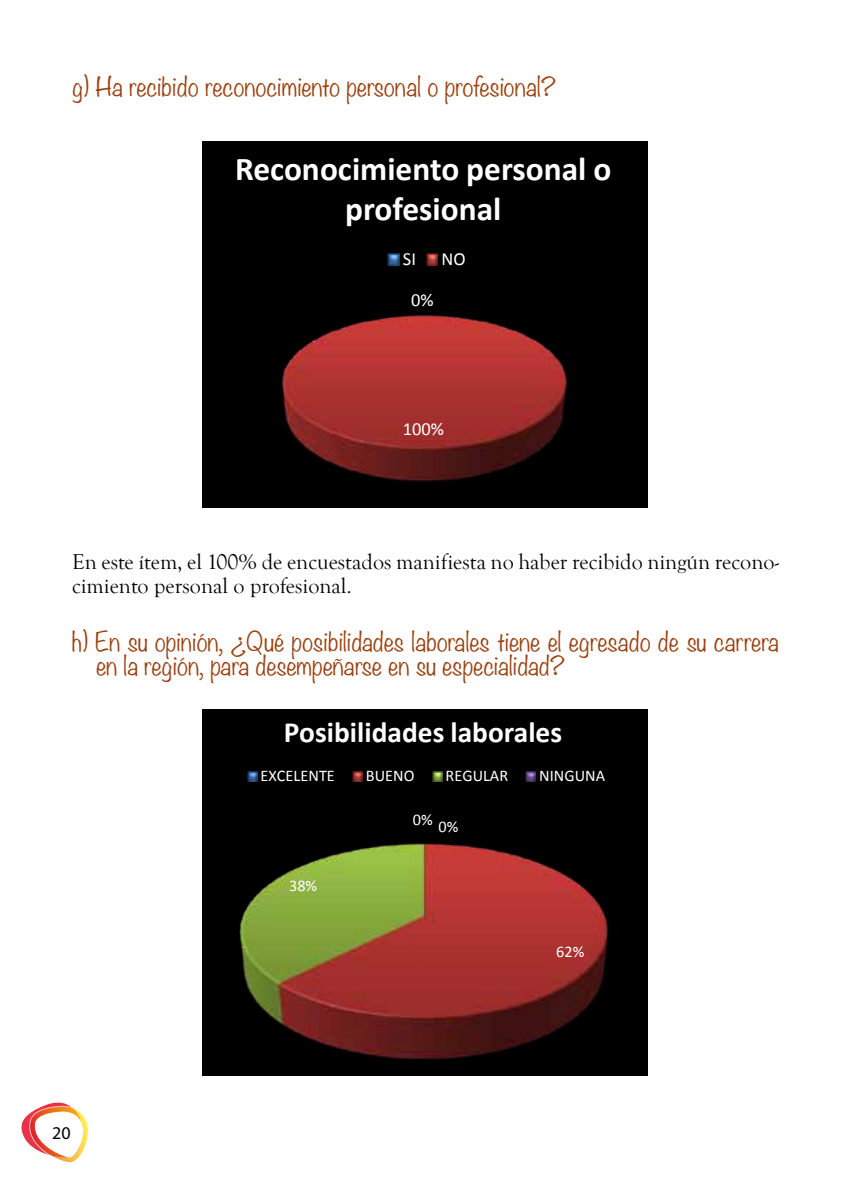
<style>
.page{position:relative;width:851px;height:1191px;background:#fff}
.page>*{position:absolute;margin:0;border:0;box-sizing:border-box;transform-origin:0 0}
.t1{font:700 33.4px/40.6px "Calibri";color:#fff;text-align:center}
.t2{font:700 29.4px "Calibri";color:#fff}
.t3{font:300 24px/24px "Noteworthy";color:#9c4110}
.t4{font:22px/24px "Goudy Old Style T";color:#000}
.t5{font:18.4px "Calibri";color:#fff}
.t6{font:18px "Myriad Pro";color:#000}
.t7{font:16.2px "Calibri";color:#fff}
</style>
<div class="page">
<svg style="left:21px;top:1102px;width:68px;height:61px"></svg>
<div style="left:203px;top:141px;width:445px;height:366px;background:#000"></div>
<img style="left:282px;top:315px;width:286px;height:167px">
<svg style="left:387px;top:254px;width:12px;height:11px"></svg>
<svg style="left:426px;top:254px;width:11px;height:11px"></svg>
<div style="left:203px;top:709px;width:445px;height:367px;background:#000"></div>
<img style="left:239px;top:843px;width:370px;height:217px">
<svg style="left:247px;top:771px;width:10px;height:10px"></svg>
<svg style="left:352px;top:771px;width:10px;height:10px"></svg>
<svg style="left:432px;top:771px;width:10px;height:10px"></svg>
<svg style="left:525px;top:771px;width:10px;height:10px"></svg>
<p class="t3" style="left:72px;top:74px;width:485px">g) Ha recibido reconocimiento personal o profesional?</p>
<h1 class="t1" style="left:235px;top:148px;width:378px">Reconocimiento personal o profesional</h1>
<p class="t5" style="left:403px;top:247px;width:15px">SI</p>
<p class="t5" style="left:441px;top:247px;width:26px">NO</p>
<p class="t5" style="left:411px;top:288px;width:24px">0%</p>
<p class="t5" style="left:403px;top:417px;width:43px">100%</p>
<p class="t4" style="left:72px;top:550px;width:708px">En este ítem, el 100% de encuestados manifiesta no haber recibido ningún recono&shy;cimiento personal o profesional.</p>
<p class="t3" style="left:96px;top:628px;width:684px;text-indent:-24px">h) En su opinión, ¿Qué posibilidades laborales tiene el egresado de su carrera en la región, para desempeñarse en su especialidad?</p>
<p class="t2" style="left:284px;top:713px;width:280px">Posibilidades laborales</p>
<p class="t7" style="left:260px;top:765px;width:76px">EXCELENTE</p>
<p class="t7" style="left:366px;top:765px;width:50px">BUENO</p>
<p class="t7" style="left:445px;top:765px;width:64px">REGULAR</p>
<p class="t7" style="left:539px;top:765px;width:67px">NINGUNA</p>
<p class="t6" style="left:52px;top:1121px;width:20px">20</p>
<p class="t7" style="left:289px;top:875px;width:30px">38%</p>
<p class="t7" style="left:413px;top:809px;width:21px">0%</p>
<p class="t7" style="left:438px;top:816px;width:21px">0%</p>
<p class="t7" style="left:556px;top:941px;width:30px">62%</p>
</div>
